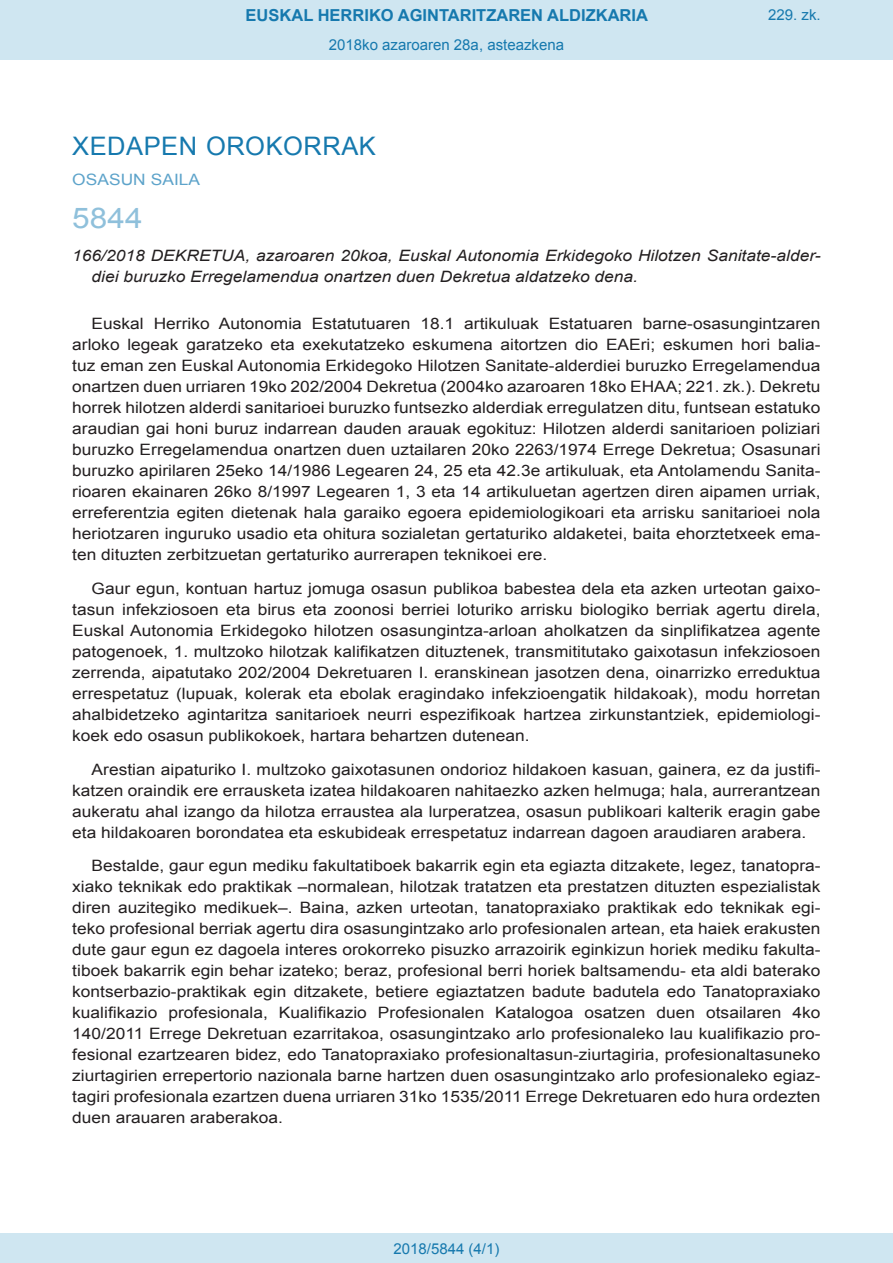
<style>
.page{position:relative;width:893px;height:1263px;background:#fff}
.page>*{position:absolute;margin:0;border:0;box-sizing:border-box;transform-origin:0 0}
.BOPVOrden{font:28.5px "Arial";color:#8fc0db;scale:1.11 1}
.BOPVSeccion{font:25.5px "Arial";letter-spacing:.02em;color:#1679ae}
.t1{font:700 16.5px "Arial";color:#1679ae}
.BOPVDetalle{font:15.6px/21px "Arial";color:#231f20;text-align:justify;scale:1.11 1}
.BOPVTitulo{font:italic 15.6px/21px "Arial";color:#231f20;scale:1.11 1}
.BOPVOrganismo{font:15.6px "Arial";letter-spacing:.005em;color:#5da3ca;scale:1.11 1}
.Paginacion_Centro{font:15px "Arial";color:#1679ae}
</style>
<div class="page">
<div style="left:0;top:0;width:893px;height:60px;background:#cfe6f1"></div>
<div style="left:0;top:1233px;width:893px;height:30px;background:#cfe6f1"></div>
<p class="t1" style="left:246px;top:4px;width:404px">EUSKAL HERRIKO AGINTARITZAREN ALDIZKARIA</p>
<p class="Paginacion_Centro" style="left:329px;top:35px;width:237px">2018ko azaroaren 28a, asteazkena</p>
<p class="Paginacion_Centro" style="left:768px;top:5px;width:54px">229. zk.</p>
<p class="BOPVSeccion" style="left:72px;top:129px;width:305px">XEDAPEN OROKORRAK</p>
<p class="BOPVOrganismo" style="left:72px;top:169px;width:117px">OSASUN SAILA</p>
<p class="BOPVOrden" style="left:72px;top:199px;width:65px">5844</p>
<p class="BOPVTitulo" style="left:92px;top:246px;width:658px;text-indent:-19px">166/2018 DEKRETUA, azaroaren 20koa, Euskal Autonomia Erkidegoko Hilotzen Sanitate-alder&shy;diei buruzko Erregelamendua onartzen duen Dekretua aldatzeko dena.</p>
<p class="BOPVDetalle" style="left:72px;top:313px;width:676px;text-indent:19px">Euskal Herriko Autonomia Estatutuaren 18.1 artikuluak Estatuaren barne-osasungintzaren arloko legeak garatzeko eta exekutatzeko eskumena aitortzen dio EAEri; eskumen hori balia&shy;tuz eman zen Euskal Autonomia Erkidegoko Hilotzen Sanitate-alderdiei buruzko Erregelamendua onartzen duen urriaren 19ko 202/2004 Dekretua (2004ko azaroaren 18ko EHAA; 221. zk.). Dekretu horrek hilotzen alderdi sanitarioei buruzko funtsezko alderdiak erregulatzen ditu, funtsean estatuko araudian gai honi buruz indarrean dauden arauak egokituz: Hilotzen alderdi sanitarioen poliziari buruzko Erregelamendua onartzen duen uztailaren 20ko 2263/1974 Errege Dekretua; Osasunari buruzko apirilaren 25eko 14/1986 Legearen 24, 25 eta 42.3e artikuluak, eta Antolamendu Sanita&shy;rioaren ekainaren 26ko 8/1997 Legearen 1, 3 eta 14 artikuluetan agertzen diren aipamen urriak, erreferentzia egiten dietenak hala garaiko egoera epidemiologikoari eta arrisku sanitarioei nola heriotzaren inguruko usadio eta ohitura sozialetan gertaturiko aldaketei, baita ehorztetxeek ema&shy;ten dituzten zerbitzuetan gertaturiko aurrerapen teknikoei ere.</p>
<p class="BOPVDetalle" style="left:72px;top:578px;width:676px;text-indent:19px">Gaur egun, kontuan hartuz jomuga osasun publikoa babestea dela eta azken urteotan gaixo&shy;tasun infekziosoen eta birus eta zoonosi berriei loturiko arrisku biologiko berriak agertu direla, Euskal Autonomia Erkidegoko hilotzen osasungintza-arloan aholkatzen da sinplifikatzea agente patogenoek, 1. multzoko hilotzak kalifikatzen dituztenek, transmititutako gaixotasun infekziosoen zerrenda, aipatutako 202/2004 Dekretuaren I. eranskinean jasotzen dena, oinarrizko erreduktua errespetatuz (lupuak, kolerak eta ebolak eragindako infekzioengatik hildakoak), modu horretan ahalbidetzeko agintaritza sanitarioek neurri espezifikoak hartzea zirkunstantziek, epidemiologi&shy;koek edo osasun publikokoek, hartara behartzen dutenean.</p>
<p class="BOPVDetalle" style="left:72px;top:759px;width:676px;text-indent:19px">Arestian aipaturiko I. multzoko gaixotasunen ondorioz hildakoen kasuan, gainera, ez da justifi&shy;katzen oraindik ere errausketa izatea hildakoaren nahitaezko azken helmuga; hala, aurrerantzean aukeratu ahal izango da hilotza erraustea ala lurperatzea, osasun publikoari kalterik eragin gabe eta hildakoaren borondatea eta eskubideak errespetatuz indarrean dagoen araudiaren arabera.</p>
<p class="BOPVDetalle" style="left:72px;top:855px;width:676px;text-indent:19px">Bestalde, gaur egun mediku fakultatiboek bakarrik egin eta egiazta ditzakete, legez, tanatopra&shy;xiako teknikak edo praktikak –normalean, hilotzak tratatzen eta prestatzen dituzten espezialistak diren auzitegiko medikuek–. Baina, azken urteotan, tanatopraxiako praktikak edo teknikak egi&shy;teko profesional berriak agertu dira osasungintzako arlo profesionalen artean, eta haiek erakusten dute gaur egun ez dagoela interes orokorreko pisuzko arrazoirik eginkizun horiek mediku fakulta&shy;tiboek bakarrik egin behar izateko; beraz, profesional berri horiek baltsamendu- eta aldi baterako kontserbazio-praktikak egin ditzakete, betiere egiaztatzen badute badutela edo Tanatopraxiako kualifikazio profesionala, Kualifikazio Profesionalen Katalogoa osatzen duen otsailaren 4ko 140/2011 Errege Dekretuan ezarritakoa, osasungintzako arlo profesionaleko lau kualifikazio pro&shy;fesional ezartzearen bidez, edo Tanatopraxiako profesionaltasun-ziurtagiria, profesionaltasuneko ziurtagirien errepertorio nazionala barne hartzen duen osasungintzako arlo profesionaleko egiaz&shy;tagiri profesionala ezartzen duena urriaren 31ko 1535/2011 Errege Dekretuaren edo hura ordezten duen arauaren araberakoa.</p>
<p class="Paginacion_Centro" style="left:393px;top:1238px;width:107px">2018/5844 (4/1)</p>
</div>
